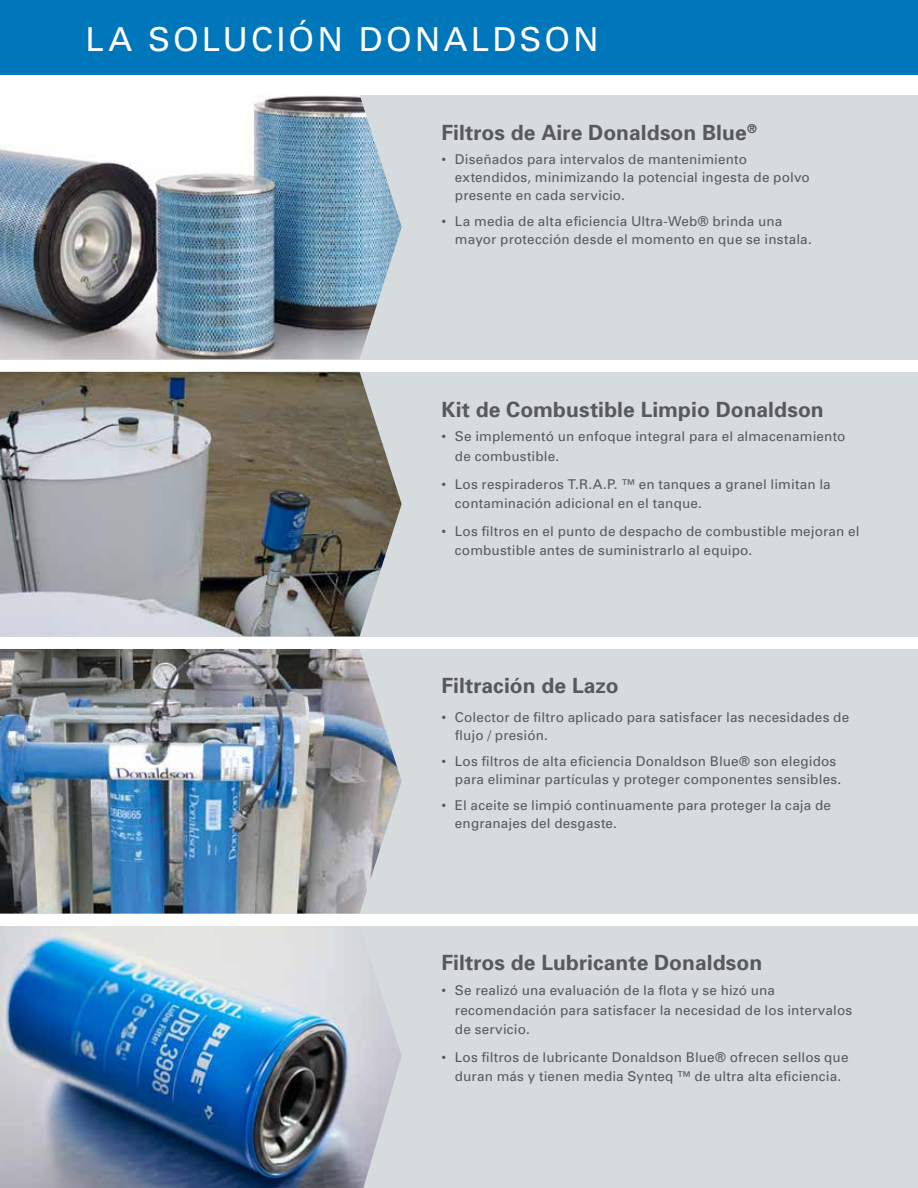
<style>
.page{position:relative;width:918px;height:1188px;background:#fff}
.page>*{position:absolute;margin:0;border:0;box-sizing:border-box;transform-origin:0 0}
.t1{font:33px "Univers";letter-spacing:.095em;color:#fff}
.t2{font:700 21px "Univers";letter-spacing:.005em;color:#58595b}
.t3{font:13.5px/18px "Univers";letter-spacing:.015em;color:#58595b}
</style>
<div class="page">
<div style="left:0;top:96px;width:918px;height:264px;background:#d6dbde"></div>
<div style="left:0;top:372px;width:918px;height:265px;background:#d6dbde"></div>
<div style="left:0;top:649px;width:918px;height:264px;background:#d6dbde"></div>
<div style="left:0;top:926px;width:918px;height:262px;background:#d6dbde"></div>
<div style="left:0;top:0;width:918px;height:74px;background:#0076bb"></div>
<img style="left:0;top:649px;width:402px;height:265px">
<img style="left:0;top:95px;width:402px;height:264px">
<img style="left:0;top:372px;width:402px;height:264px">
<img style="left:0;top:926px;width:402px;height:262px">
<h1 class="t1" style="left:86px;top:18px;width:515px">LA SOLUCIÓN DONALDSON</h1>
<h2 class="t2" style="left:441px;top:119px;width:317px">Filtros de Aire Donaldson Blue<sup>®</sup></h2>
<p class="t3" style="left:455px;top:150px;width:356px;text-indent:-14px">• Diseñados para intervalos de mantenimiento extendidos, minimizando la potencial ingesta de polvo presente en cada servicio.</p>
<p class="t3" style="left:455px;top:212px;width:358px;text-indent:-14px">• La media de alta eficiencia Ultra-Web® brinda una mayor protección desde el momento en que se instala.</p>
<h2 class="t2" style="left:441px;top:396px;width:384px">Kit de Combustible Limpio Donaldson</h2>
<p class="t3" style="left:455px;top:427px;width:392px;line-height:19.5px;text-indent:-14px">• Se implementó un enfoque integral para el almacenamiento de combustible.</p>
<p class="t3" style="left:455px;top:474px;width:377px;line-height:19.5px;text-indent:-14px">• Los respiraderos T.R.A.P. ™ en tanques a granel limitan la contaminación adicional en el tanque.</p>
<p class="t3" style="left:455px;top:521px;width:406px;line-height:19.5px;text-indent:-14px">• Los filtros en el punto de despacho de combustible mejoran el combustible antes de suministrarlo al equipo.</p>
<h2 class="t2" style="left:441px;top:672px;width:179px">Filtración de Lazo</h2>
<p class="t3" style="left:455px;top:708px;width:396px;text-indent:-14px">• Colector de filtro aplicado para satisfacer las necesidades de flujo / presión.</p>
<p class="t3" style="left:455px;top:752px;width:388px;text-indent:-14px">• Los filtros de alta eficiencia Donaldson Blue® son elegidos para eliminar partículas y proteger componentes sensibles.</p>
<p class="t3" style="left:455px;top:796px;width:378px;text-indent:-14px">• El aceite se limpió continuamente para proteger la caja de engranajes del desgaste.</p>
<h2 class="t2" style="left:441px;top:949px;width:322px">Filtros de Lubricante Donaldson</h2>
<p class="t3" style="left:455px;top:980px;width:399px;line-height:19.5px;text-indent:-14px">• Se realizó una evaluación de la flota y se hizó una recomendación para satisfacer la necesidad de los intervalos de servicio.</p>
<p class="t3" style="left:441px;top:1047px;width:409px;line-height:19.5px;text-align:center">• Los filtros de lubricante Donaldson Blue® ofrecen sellos que duran más y tienen media Synteq ™ de ultra alta eficiencia.</p>
</div>
